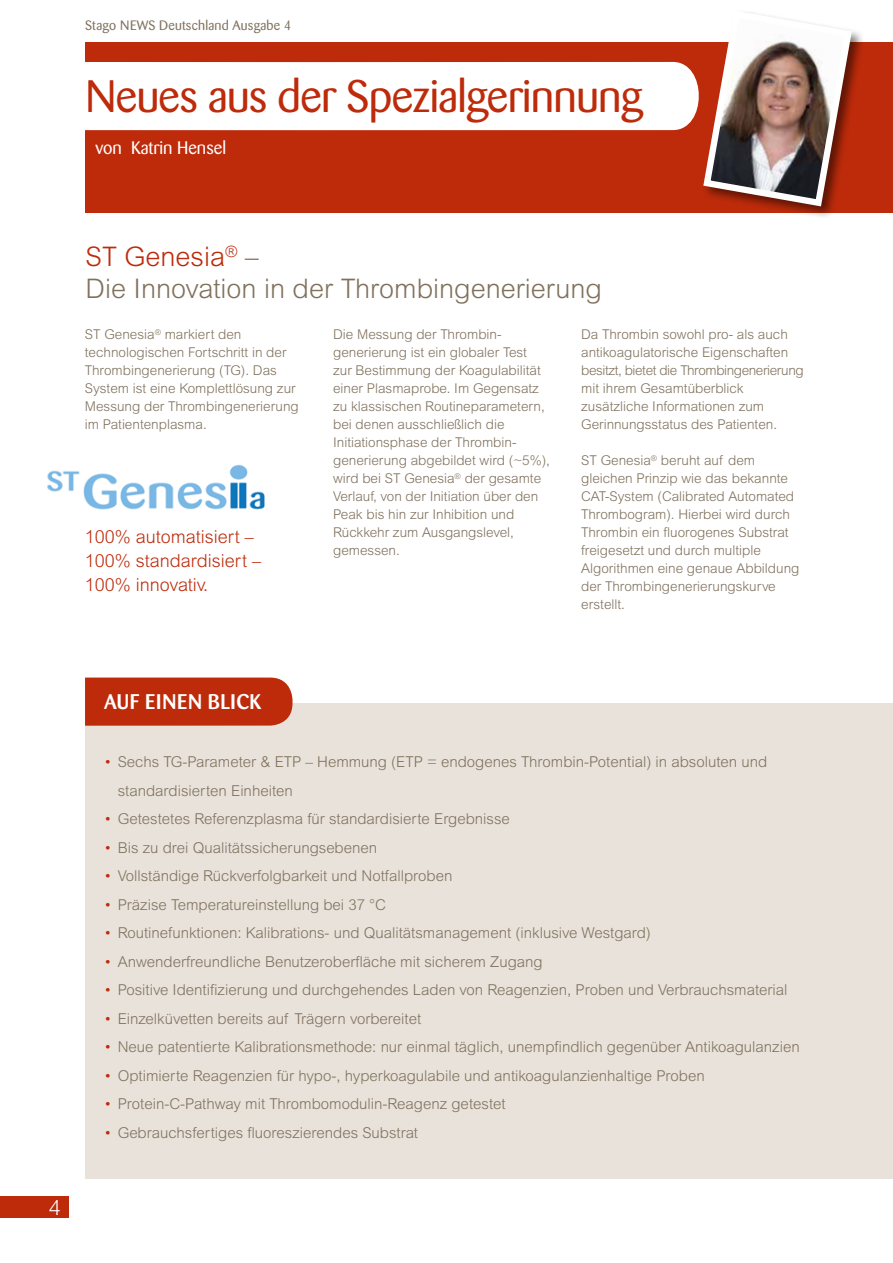
<style>
.page{position:relative;width:893px;height:1263px;background:#fff}
.page>*{position:absolute;margin:0;border:0;box-sizing:border-box;transform-origin:0 0}
.t1{font:45px "Barmeno";letter-spacing:-.015em;color:#bd2b0b}
.t2{font:300 27px/32.4px "Arial MT Std";color:#80715d}
.t3{font:500 21px "Barmeno";letter-spacing:.03em;color:#fff}
.t4{font:300 21px "Arial MT Std";color:#fff}
.t5{font:300 18px/24px "Arial MT Std";color:#bd2b0b}
.t6{font:18px "Barmeno";color:#fff}
.t7{font:300 15px/28.5px "Arial MT Std";color:#80715d}
.t8{font:300 13.5px/18px "Arial MT Std";color:#80715d}
.t9{font:13.5px "Barmeno";letter-spacing:.015em;color:#80715d}
.s1{color:#bd2b0b}
</style>
<div class="page">
<div style="left:0;top:1196px;width:68px;height:21px;background:#bd2b0b"></div>
<div style="left:85px;top:703px;width:808px;height:476px;background:#e8e2db"></div>
<div style="left:86px;top:43px;width:807px;height:170px;background:#bd2b0b"></div>
<div style="left:86px;top:62px;width:613px;height:68px;background:#fff"></div>
<div style="left:85px;top:677px;width:207px;height:49px;background:#bd2b0b"></div>
<img style="left:47px;top:464px;width:218px;height:46px">
<div style="left:702px;top:9px;width:163px;height:211px;background:#000;opacity:.51"></div>
<svg style="left:700px;top:9px;width:155px;height:201px"></svg>
<p class="t9" style="left:85px;top:17px;width:208px">Stago NEWS Deutschland Ausgabe 4</p>
<h1 class="t1" style="left:86px;top:70px;width:558px">Neues aus der Spezialgerinnung</h1>
<h3 class="t6" style="left:95px;top:138px;width:132px">von Katrin Hensel</h3>
<h2 class="t2" style="left:86px;top:240px;width:518px"><span class="s1">ST Genesia</span><sup>®</sup> –<br>Die Innovation in der Thrombingenerierung</h2>
<p class="t8" style="left:85px;top:326px;width:215px">ST Genesia<sup>®</sup> markiert den technologischen Fortschritt in der<br>Thrombingenerierung (TG). Das<br>System ist eine Komplettlösung zur<br>Messung der Thrombingenerierung im Patientenplasma.</p>
<p class="t8" style="left:333px;top:326px;width:218px">Die Messung der Thrombin&shy;generierung ist ein globaler Test<br>zur Bestimmung der Koagulabilität einer Plasmaprobe. Im Gegensatz zu klassischen Routineparametern, bei denen ausschließlich die<br>Initiationsphase der Thrombin&shy;generierung abgebildet wird (~5%), wird bei ST Genesia<sup>®</sup> der gesamte<br>Verlauf, von der Initiation über den<br>Peak bis hin zur Inhibition und<br>Rückkehr zum Ausgangslevel, gemessen.</p>
<p class="t8" style="left:581px;top:326px;width:224px">Da Thrombin sowohl pro- als auch antikoagulatorische Eigenschaften besitzt, bietet die Thrombingenerierung mit ihrem Gesamtüberblick zusätzliche Informationen zum Gerinnungsstatus des Patienten.</p>
<p class="t8" style="left:581px;top:452px;width:220px">ST Genesia<sup>®</sup> beruht auf dem gleichen Prinzip wie das bekannte<br>CAT-System (Calibrated Automated<br>Thrombogram). Hierbei wird durch<br>Thrombin ein fluorogenes Substrat freigesetzt und durch multiple<br>Algorithmen eine genaue Abbildung der Thrombingenerierungskurve erstellt.</p>
<h3 class="t5" style="left:85px;top:525px;width:178px">100% automatisiert –<br>100% standardisiert –<br>100% innovativ.</h3>
<h3 class="t4" style="left:49px;top:1195px;width:13px">4</h3>
<h3 class="t3" style="left:104px;top:689px;width:159px">AUF EINEN BLICK</h3>
<p class="t7" style="left:118px;top:748px;width:651px;text-indent:-14px"><span class="s1">•</span> Sechs TG-Parameter &amp; ETP – Hemmung (ETP = endogenes Thrombin-Potential) in absoluten und standardisierten Einheiten</p>
<p class="t7" style="left:104px;top:805px;width:407px"><span class="s1">•</span> Getestetes Referenzplasma für standardisierte Ergebnisse</p>
<p class="t7" style="left:104px;top:833px;width:274px"><span class="s1">•</span> Bis zu drei Qualitätssicherungsebenen</p>
<p class="t7" style="left:104px;top:862px;width:350px"><span class="s1">•</span> Vollständige Rückverfolgbarkeit und Notfallproben</p>
<p class="t7" style="left:104px;top:890px;width:283px"><span class="s1">•</span> Präzise Temperatureinstellung bei 37 °C</p>
<p class="t7" style="left:104px;top:919px;width:548px"><span class="s1">•</span> Routinefunktionen: Kalibrations- und Qualitätsmanagement (inklusive Westgard)</p>
<p class="t7" style="left:104px;top:947px;width:440px"><span class="s1">•</span> Anwenderfreundliche Benutzeroberfläche mit sicherem Zugang</p>
<p class="t7" style="left:104px;top:976px;width:685px"><span class="s1">•</span> Positive Identifizierung und durchgehendes Laden von Reagenzien, Proben und Verbrauchsmaterial</p>
<p class="t7" style="left:104px;top:1004px;width:319px"><span class="s1">•</span> Einzelküvetten bereits auf Trägern vorbereitet</p>
<p class="t7" style="left:104px;top:1033px;width:697px"><span class="s1">•</span> Neue patentierte Kalibrationsmethode: nur einmal täglich, unempfindlich gegenüber Antikoagulanzien</p>
<p class="t7" style="left:104px;top:1061px;width:602px"><span class="s1">•</span> Optimierte Reagenzien für hypo-, hyperkoagulabile und antikoagulanzienhaltige Proben</p>
<p class="t7" style="left:104px;top:1090px;width:403px"><span class="s1">•</span> Protein-C-Pathway mit Thrombomodulin-Reagenz getestet</p>
<p class="t7" style="left:104px;top:1118px;width:315px"><span class="s1">•</span> Gebrauchsfertiges fluoreszierendes Substrat</p>
</div>
